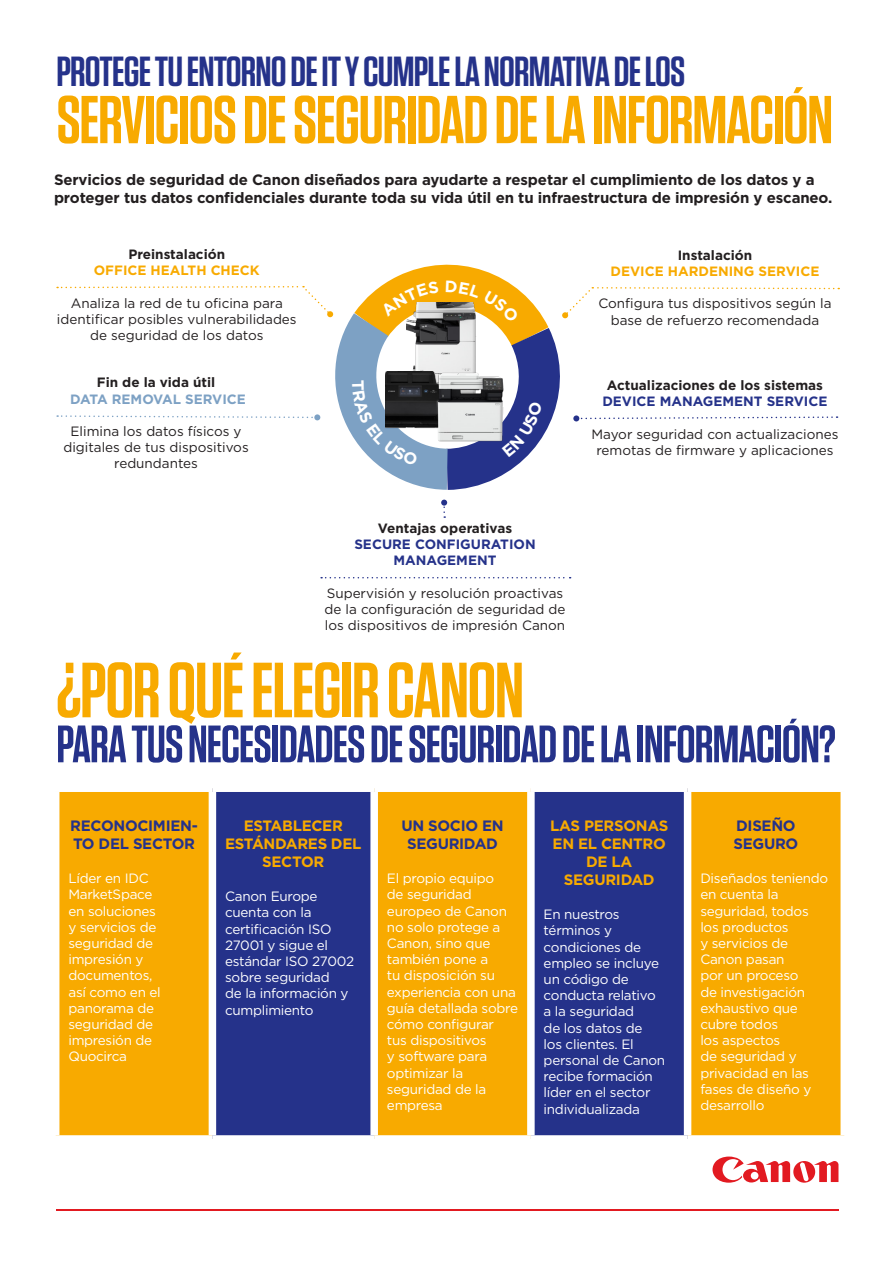
<style>
.page{position:relative;width:893px;height:1263px;background:#fff}
.page>*{position:absolute;margin:0;border:0;box-sizing:border-box;transform-origin:0 0}
.t1{font:600 78px "Tungsten";letter-spacing:-.02em;color:#f8aa00}
.t2{font:600 67.5px "Tungsten";letter-spacing:-.02em;color:#f8aa00}
.t3{font:600 52.5px "Tungsten";letter-spacing:-.02em;color:#25328a}
.t4{font:600 42px "Tungsten";letter-spacing:-.02em;color:#25328a}
.t5{font:700 15px/18px "Gotham";letter-spacing:-.01em;color:#231f20}
.t6{font:700 15px/18px "Gotham";letter-spacing:-.02em;color:#f8aa00;text-align:center}
.t7{font:700 15px/18px "Gotham";letter-spacing:-.02em;color:#25328a}
.t8{font:13.5px/16.2px "Gotham";letter-spacing:-.02em;color:#fff}
.t9{font:13.5px/16.2px "Gotham";color:#231f20;text-align:center}
.t10{font:700 13.5px/16.2px "Gotham";color:#231f20;text-align:center}
.t11{font:700 13.5px/16.2px "Gotham";color:#f8aa00;text-align:center}
.t12{font:700 13.5px/16.2px "Gotham";color:#25328a;text-align:center}
.t13{font:700 13.5px "Gotham";color:#7da1c4}
.s1{color:#231f20}
.s2{color:#25328a}
</style>
<div class="page">
<svg style="left:712px;top:1156px;width:126px;height:27px"></svg>
<hr style="left:56px;top:1209px;width:783px;height:2px;background:#e21a21">
<svg style="left:321px;top:577px;width:250px;height:1px"></svg>
<div style="left:59px;top:792px;width:781px;height:343px;background:#f8aa00"></div>
<svg style="left:216px;top:792px;width:468px;height:343px;background:#6b595c"></svg>
<div style="left:209px;top:792px;width:7px;height:343px;background:#fff"></div>
<div style="left:370px;top:792px;width:8px;height:343px;background:#fff"></div>
<div style="left:527px;top:792px;width:8px;height:343px;background:#fff"></div>
<div style="left:684px;top:792px;width:7px;height:343px;background:#fff"></div>
<svg style="left:57px;top:267px;width:782px;height:251px"></svg>
<p class="t4" style="left:56px;top:49px;width:630px">PROTEGE TU ENTORNO DE IT Y CUMPLE LA NORMATIVA DE LOS</p>
<p class="t2" style="left:56px;top:84px;width:778px">SERVICIOS DE SEGURIDAD DE LA INFORMACIÓN</p>
<p class="t5" style="left:54px;top:171px;width:780px">Servicios de seguridad de Canon diseñados para ayudarte a respetar el cumplimiento de los datos y a proteger tus datos confidenciales durante toda su vida útil en tu infraestructura de impresión y escaneo.</p>
<p class="t11" style="left:94px;top:246px;width:167px"><span class="s1">Preinstalación<br></span>OFFICE HEALTH CHECK</p>
<p class="t9" style="left:57px;top:294px;width:241px">Analiza la red de tu oficina para identificar posibles vulnerabilidades de seguridad de los datos</p>
<p class="t10" style="left:97px;top:374px;width:120px">Fin de la vida útil</p>
<p class="t13" style="left:70px;top:390px;width:177px">DATA REMOVAL SERVICE</p>
<p class="t9" style="left:63px;top:423px;width:187px">Elimina los datos físicos y digitales de tus dispositivos redundantes</p>
<p class="t10" style="left:378px;top:520px;width:136px">Ventajas operativas</p>
<p class="t12" style="left:354px;top:536px;width:183px">SECURE CONFIGURATION<br>MANAGEMENT</p>
<p class="t9" style="left:325px;top:585px;width:242px;text-align:left">Supervisión y resolución proactivas de la configuración de seguridad de los dispositivos de impresión Canon</p>
<p class="t11" style="left:610px;top:247px;width:210px"><span class="s1">Instalación<br></span>DEVICE HARDENING SERVICE</p>
<p class="t9" style="left:598px;top:295px;width:235px">Configura tus dispositivos según la base de refuerzo recomendada</p>
<p class="t10" style="left:602px;top:377px;width:227px">Actualizaciones de los sistemas<br><span class="s2">DEVICE MANAGEMENT SERVICE</span></p>
<p class="t9" style="left:591px;top:425px;width:249px">Mayor seguridad con actualizaciones remotas de firmware y aplicaciones</p>
<p class="t1" style="left:56px;top:649px;width:469px">¿POR QUÉ ELEGIR CANON</p>
<p class="t3" style="left:56px;top:716px;width:781px">PARA TUS NECESIDADES DE SEGURIDAD DE LA INFORMACIÓN?</p>
<p class="t7" style="left:70px;top:816px;width:129px">RECONOCIMIEN-<br>TO DEL SECTOR</p>
<p class="t8" style="left:68px;top:870px;width:94px">Líder en IDC<br>MarketSpace en soluciones y servicios de seguridad de impresión y documentos, así como en el panorama de seguridad de impresión de<br>Quocirca</p>
<p class="t6" style="left:225px;top:816px;width:138px">ESTABLECER<br>ESTÁNDARES DEL<br>SECTOR</p>
<p class="t8" style="left:225px;top:888px;width:130px">Canon Europe cuenta con la certificación ISO<br>27001 y sigue el estándar ISO 27002 sobre seguridad<br>de la información y cumplimiento</p>
<p class="t7" style="left:401px;top:816px;width:104px;text-align:center">UN SOCIO EN<br>SEGURIDAD</p>
<p class="t8" style="left:387px;top:870px;width:133px">El propio equipo<br>de seguridad europeo de Canon no solo protege a<br>Canon, sino que también pone a<br>tu disposición su experiencia con una guía detallada sobre cómo configurar<br>tus dispositivos<br>y software para optimizar la seguridad de la empresa</p>
<p class="t6" style="left:550px;top:816px;width:120px">LAS PERSONAS<br>EN EL CENTRO<br>DE LA<br>SEGURIDAD</p>
<p class="t8" style="left:544px;top:906px;width:123px">En nuestros términos y condiciones de empleo se incluye un código de conducta relativo a la seguridad<br>de los datos de<br>los clientes. El personal de Canon recibe formación líder en el sector individualizada</p>
<p class="t7" style="left:733px;top:816px;width:66px">DISEÑO<br>SEGURO</p>
<p class="t8" style="left:700px;top:870px;width:129px">Diseñados teniendo en cuenta la seguridad, todos los productos<br>y servicios de<br>Canon pasan<br>por un proceso<br>de investigación exhaustivo que cubre todos<br>los aspectos<br>de seguridad y privacidad en las fases de diseño y desarrollo</p>
</div>
